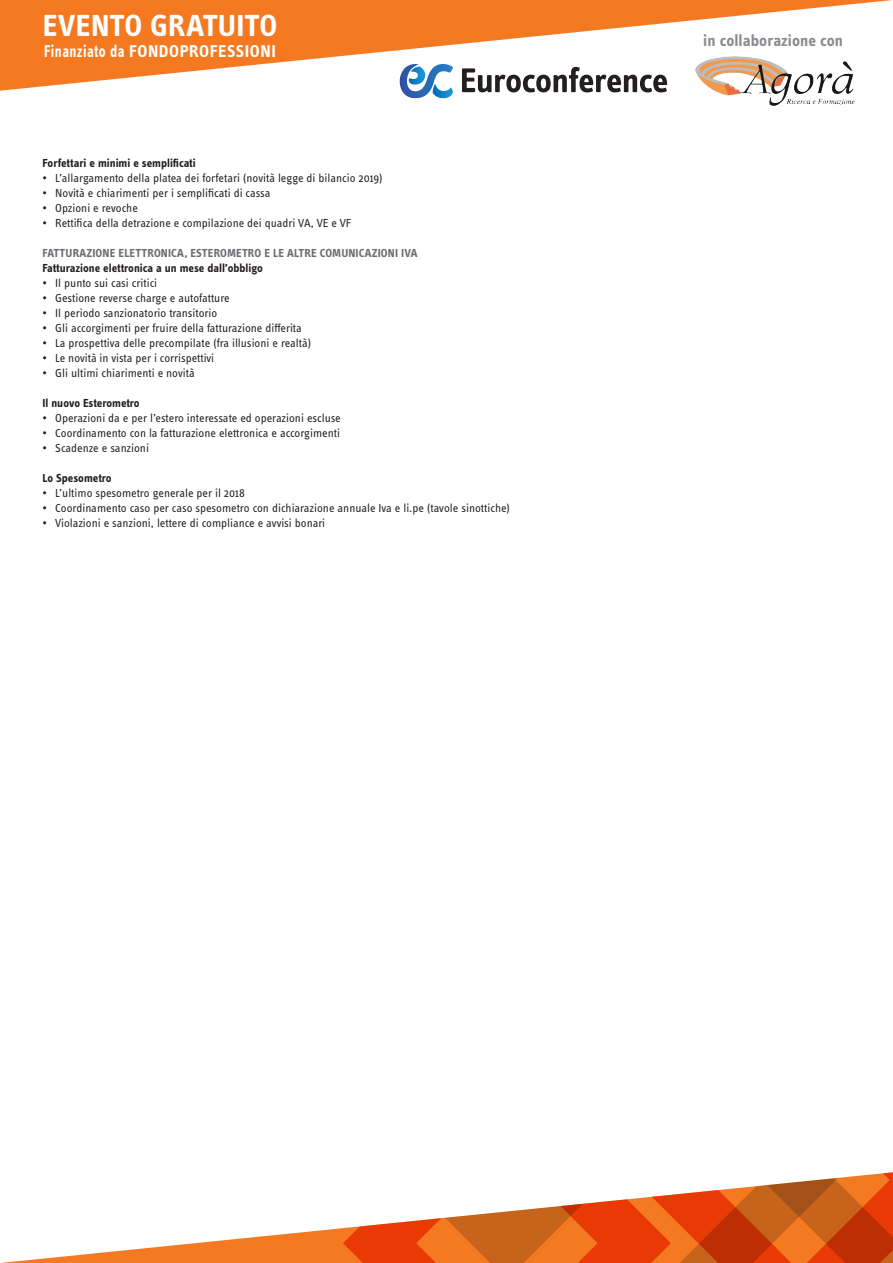
<style>
.page{position:relative;width:893px;height:1263px;background:#fff}
.page>*{position:absolute;margin:0;border:0;box-sizing:border-box;transform-origin:0 0}
.t1{font:700 31.5px "Info Text OT";letter-spacing:.01em;color:#fff}
.t2{font:700 17.7px "Info Text OT";letter-spacing:.025em;color:#fff;scale:.81 1}
.t3{font:700 16.65px "Info Text OT";color:#8a8c8f}
.t4{font:12px "Info Text OT";color:#231f20}
.t5{font:700 12px "Info Text OT";color:#231f20}
.t6{font:700 12px "Info Text OT";letter-spacing:.01em;color:#6c6d70}
</style>
<div class="page">
<svg style="left:0;top:0;width:893px;height:91px;fill:#f47921"></svg>
<svg style="left:0;top:1227px;width:354px;height:36px"></svg>
<svg style="left:354px;top:1172px;width:539px;height:91px"></svg>
<img style="left:695px;top:57px;width:160px;height:48px">
<svg style="left:462px;top:67px;width:205px;height:25px"></svg>
<svg style="left:400px;top:64px;width:53px;height:34px"></svg>
<h1 class="t1" style="left:43px;top:6px;width:236px">EVENTO GRATUITO</h1>
<h2 class="t2" style="left:44px;top:40px;width:288px">Finanziato da FONDOPROFESSIONI</h2>
<p class="t5" style="left:43px;top:156px;width:155px">Forfettari e minimi e semplificati</p>
<p class="t4" style="left:43px;top:171px;width:342px">• L’allargamento della platea dei forfetari (novità legge di bilancio 2019)</p>
<p class="t4" style="left:43px;top:186px;width:229px">• Novità e chiarimenti per i semplificati di cassa</p>
<p class="t4" style="left:43px;top:201px;width:97px">• Opzioni e revoche</p>
<p class="t4" style="left:43px;top:216px;width:310px">• Rettifica della detrazione e compilazione dei quadri VA, VE e VF</p>
<p class="t6" style="left:43px;top:246px;width:376px">FATTURAZIONE ELETTRONICA, ESTEROMETRO E LE ALTRE COMUNICAZIONI IVA</p>
<p class="t5" style="left:43px;top:261px;width:222px">Fatturazione elettronica a un mese dall’obbligo</p>
<p class="t4" style="left:43px;top:276px;width:116px">• Il punto sui casi critici</p>
<p class="t4" style="left:43px;top:291px;width:189px">• Gestione reverse charge e autofatture</p>
<p class="t4" style="left:43px;top:306px;width:176px">• Il periodo sanzionatorio transitorio</p>
<p class="t4" style="left:43px;top:321px;width:261px">• Gli accorgimenti per fruire della fatturazione differita</p>
<p class="t4" style="left:43px;top:336px;width:270px">• La prospettiva delle precompilate (fra illusioni e realtà)</p>
<p class="t4" style="left:43px;top:351px;width:173px">• Le novità in vista per i corrispettivi</p>
<p class="t4" style="left:43px;top:366px;width:154px">• Gli ultimi chiarimenti e novità</p>
<p class="t5" style="left:43px;top:396px;width:99px">Il nuovo Esterometro</p>
<p class="t4" style="left:43px;top:411px;width:300px">• Operazioni da e per l’estero interessate ed operazioni escluse</p>
<p class="t4" style="left:43px;top:426px;width:299px">• Coordinamento con la fatturazione elettronica e accorgimenti</p>
<p class="t4" style="left:43px;top:441px;width:108px">• Scadenze e sanzioni</p>
<p class="t5" style="left:43px;top:471px;width:71px">Lo Spesometro</p>
<p class="t4" style="left:43px;top:486px;width:204px">• L’ultimo spesometro generale per il 2018</p>
<p class="t4" style="left:43px;top:501px;width:469px">• Coordinamento caso per caso spesometro con dichiarazione annuale Iva e li.pe (tavole sinottiche)</p>
<p class="t4" style="left:43px;top:516px;width:284px">• Violazioni e sanzioni, lettere di compliance e avvisi bonari</p>
<h3 class="t3" style="left:703px;top:30px;width:141px">in collaborazione con</h3>
</div>
